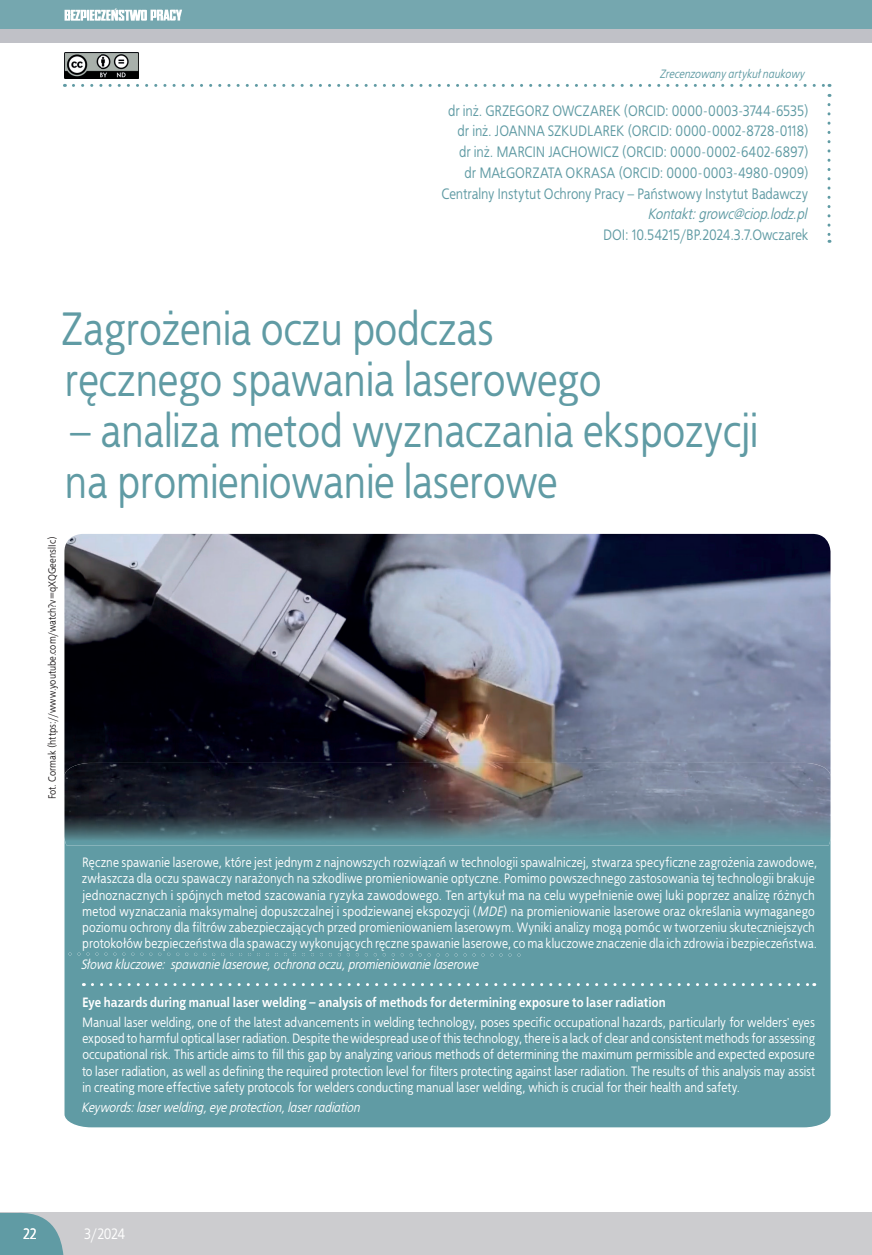
<style>
.page{position:relative;width:872px;height:1255px;background:#fff}
.page>*{position:absolute;margin:0;border:0;box-sizing:border-box;transform-origin:0 0}
.t1{font:46.5px/51px "EFN Bureau";color:#609ba4}
.t2{font:15px/20.7px "EFN Bureau";color:#609ba4;text-align:right}
.t3{font:italic 15px "EFN Bureau";letter-spacing:.005em;color:#609ba4}
.t4{font:15px "EFN Bureau";letter-spacing:-.01em;color:#fff}
.t5{font:13.5px/16.2px "EFN Bureau";letter-spacing:.015em;color:#fff}
.t6{font:italic 13.5px "EFN Bureau";letter-spacing:.005em;color:#fff}
.t7{font:700 13.5px "EFN Bureau";letter-spacing:.005em;color:#fff}
.t8{font:italic 12px "EFN Bureau";letter-spacing:.01em;color:#609ba4}
.t9{font:10.5px "EFN Bureau";letter-spacing:.015em;color:#231f20}
.s1{font-style:italic}
</style>
<div class="page">
<div style="left:0;top:1211px;width:872px;height:43px;background:#cccccf"></div>
<div style="left:0;top:0;width:872px;height:43px;background:#c0c1c7"></div>
<div style="left:0;top:0;width:872px;height:29px;background:#75a7af"></div>
<svg style="left:0;top:1211px;width:63px;height:43px;background:#74a4ac"></svg>
<svg style="left:65px;top:9px;width:117px;height:12px"></svg>
<img style="left:65px;top:53px;width:73px;height:25px">
<svg style="left:73px;top:84px;width:757px;height:3px"></svg>
<img style="left:64px;top:534px;width:766px;height:229px">
<svg style="left:827px;top:104px;width:3px;height:139px"></svg>
<div style="left:64px;top:845px;width:766px;height:282px;background:#609ba4"></div>
<svg style="left:64px;top:952px;width:456px;height:4px;background:#669ea7"></svg>
<img style="left:64px;top:763px;width:766px;height:82px">
<svg style="left:92px;top:983px;width:722px;height:3px;background:#87b3ba"></svg>
<p class="t8" style="left:659px;top:66px;width:146px">Zrecenzowany artykuł naukowy</p>
<p class="t2" style="left:441px;top:100px;width:369px">dr inż. GRZEGORZ OWCZAREK (ORCID: 0000-0003-3744-6535) dr inż. JOANNA SZKUDLAREK (ORCID: 0000-0002-8728-0118)<br>dr inż. MARCIN JACHOWICZ (ORCID: 0000-0002-6402-6897)<br>dr MAŁGORZATA OKRASA (ORCID: 0000-0003-4980-0909)<br>Centralny Instytut Ochrony Pracy – Państwowy Instytut Badawczy</p>
<p class="t3" style="left:647px;top:204px;width:160px">Kontakt: growc@ciop.lodz.pl</p>
<p class="t2" style="left:603px;top:224px;width:207px">DOI: 10.54215/BP.2024.3.7.Owczarek</p>
<h1 class="t1" style="left:61px;top:302px;width:542px">Zagrożenia oczu podczas ręcznego spawania laserowego</h1>
<h1 class="t1" style="left:65px;top:404px;width:694px">– analiza metod wyznaczania ekspozycji na promieniowanie laserowe</h1>
<p class="t9" style="left:45px;top:799px;width:264px;rotate:-90deg">Fot. Cormak (https://www.youtube.com/watch?v=qXQGeenslIc)</p>
<p class="t5" style="left:82px;top:853px;width:737px">Ręczne spawanie laserowe, które jest jednym z najnowszych rozwiązań w technologii spawalniczej, stwarza specyficzne zagrożenia zawodowe, zwłaszcza dla oczu spawaczy narażonych na szkodliwe promieniowanie optyczne. Pomimo powszechnego zastosowania tej technologii brakuje jednoznacznych i spójnych metod szacowania ryzyka zawodowego. Ten artykuł ma na celu wypełnienie owej luki poprzez analizę różnych metod wyznaczania maksymalnej dopuszczalnej i spodziewanej ekspozycji (<span class="s1">MDE</span>) na promieniowanie laserowe oraz określania wymaganego poziomu ochrony dla filtrów zabezpieczających przed promieniowaniem laserowym. Wyniki analizy mogą pomóc w tworzeniu skuteczniejszych protokołów bezpieczeństwa dla spawaczy wykonujących ręczne spawanie laserowe, co ma kluczowe znaczenie dla ich zdrowia i bezpieczeństwa.</p>
<p class="t6" style="left:81px;top:954px;width:399px">Słowa kluczowe: spawanie laserowe, ochrona oczu, promieniowanie laserowe</p>
<p class="t7" style="left:82px;top:991px;width:585px">Eye hazards during manual laser welding – analysis of methods for determining exposure to laser radiation</p>
<p class="t5" style="left:82px;top:1013px;width:734px;text-align:justify">Manual laser welding, one of the latest advancements in welding technology, poses specific occupational hazards, particularly for welders' eyes exposed to harmful optical laser radiation. Despite the widespread use of this technology, there is a lack of clear and consistent methods for assessing occupational risk. This article aims to fill this gap by analyzing various methods of determining the maximum permissible and expected exposure to laser radiation, as well as defining the required protection level for filters protecting against laser radiation. The results of this analysis may assist in creating more effective safety protocols for welders conducting manual laser welding, which is crucial for their health and safety.</p>
<p class="t6" style="left:81px;top:1098px;width:280px">Keywords: laser welding, eye protection, laser radiation</p>
<p class="t4" style="left:23px;top:1223px;width:15px">22</p>
<p class="t4" style="left:84px;top:1223px;width:42px">3/2024</p>
</div>
